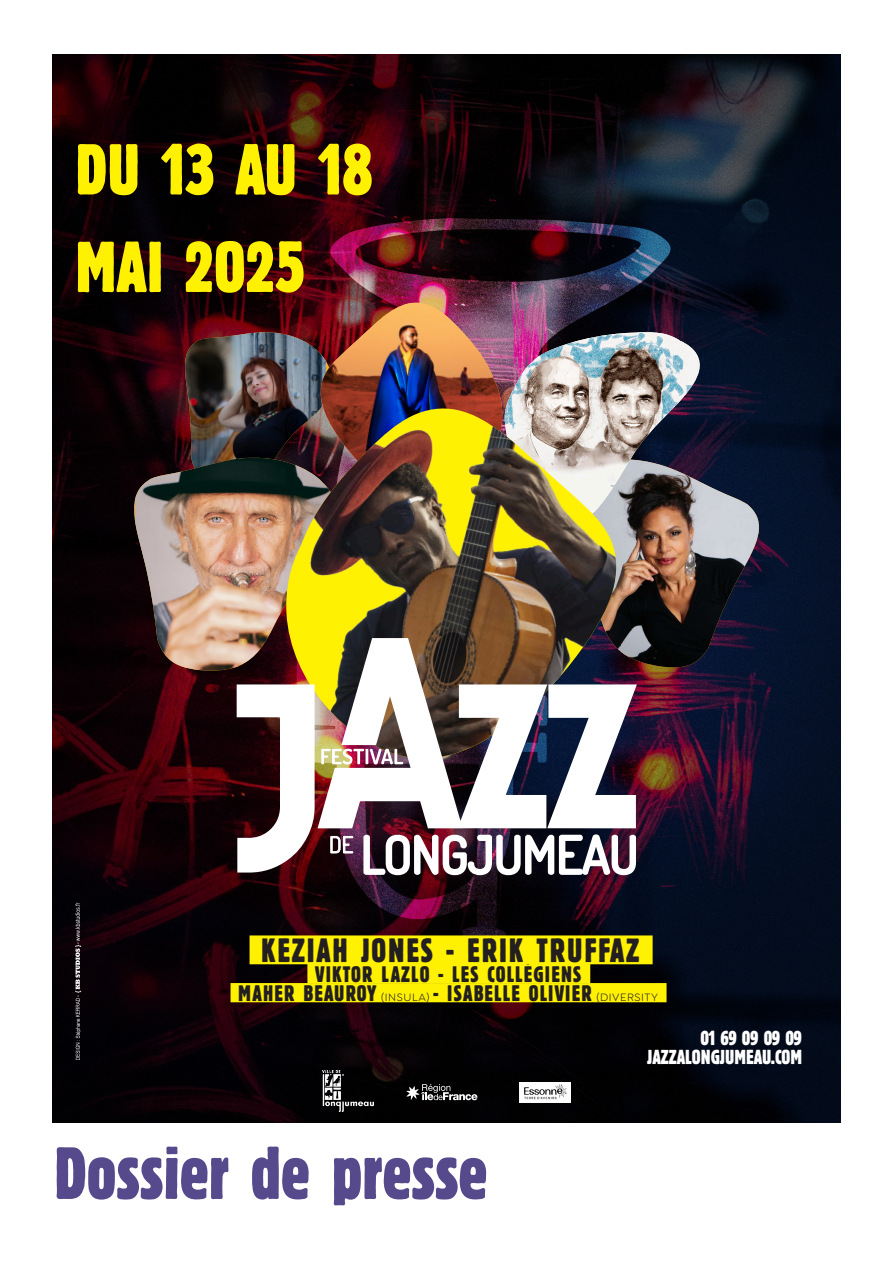
<style>
.page{position:relative;width:893px;height:1263px;background:#fff}
.page>*{position:absolute;margin:0;border:0;box-sizing:border-box;transform-origin:0 0}
.t1{font:76.95px "C Block Bld";color:#564a8c}
.t2{font:75px "C Block Bld";color:#fff101}
.t3{font:35.25px "C Block Bld";letter-spacing:.05em;color:#231f20}
.t4{font:23.55px "C Block Bld";letter-spacing:.05em;color:#231f20}
.t5{font:21.15px "C Block Bld";color:#fff}
.s1{font-family:"Goldplay";font-size:11.4px}
</style>
<div class="page">
<img style="left:53px;top:54px;width:787px;height:1068px">
<img style="left:134px;top:302px;width:625px;height:590px">
<svg style="left:406px;top:1084px;width:71px;height:16px"></svg>
<img style="left:322px;top:1070px;width:51px;height:42px">
<img style="left:520px;top:1083px;width:51px;height:19px">
<div style="left:307px;top:964px;width:283px;height:19px;background:#fff101"></div>
<div style="left:231px;top:983px;width:435px;height:19px;background:#fff101"></div>
<div style="left:250px;top:935px;width:403px;height:29px;background:#fff101"></div>
<svg style="left:75px;top:903px;width:6px;height:157px"></svg>
<p class="t2" style="left:75px;top:129px;width:299px">DU 13 AU 18</p>
<p class="t2" style="left:75px;top:226px;width:231px">MAI 2O25</p>
<p class="t3" style="left:261px;top:931px;width:380px">KEZIAH JONES - ERIK TRUFFAZ</p>
<p class="t4" style="left:315px;top:961px;width:268px">VIKTOR LAZLO - LES COLLÉGIENS</p>
<p class="t4" style="left:238px;top:980px;width:421px">MAHER BEAUROY <span class="s1">(INSULA)</span> - ISABELLE OLIVIER <span class="s1">(DIVERSITY</span></p>
<p class="t1" style="left:54px;top:1131px;width:435px">Dossier de presse</p>
<p class="t5" style="left:700px;top:1026px;width:103px">01 69 09 09 09</p>
<p class="t5" style="left:647px;top:1045px;width:156px">JAZZALONGJUMEAU.COM</p>
</div>
